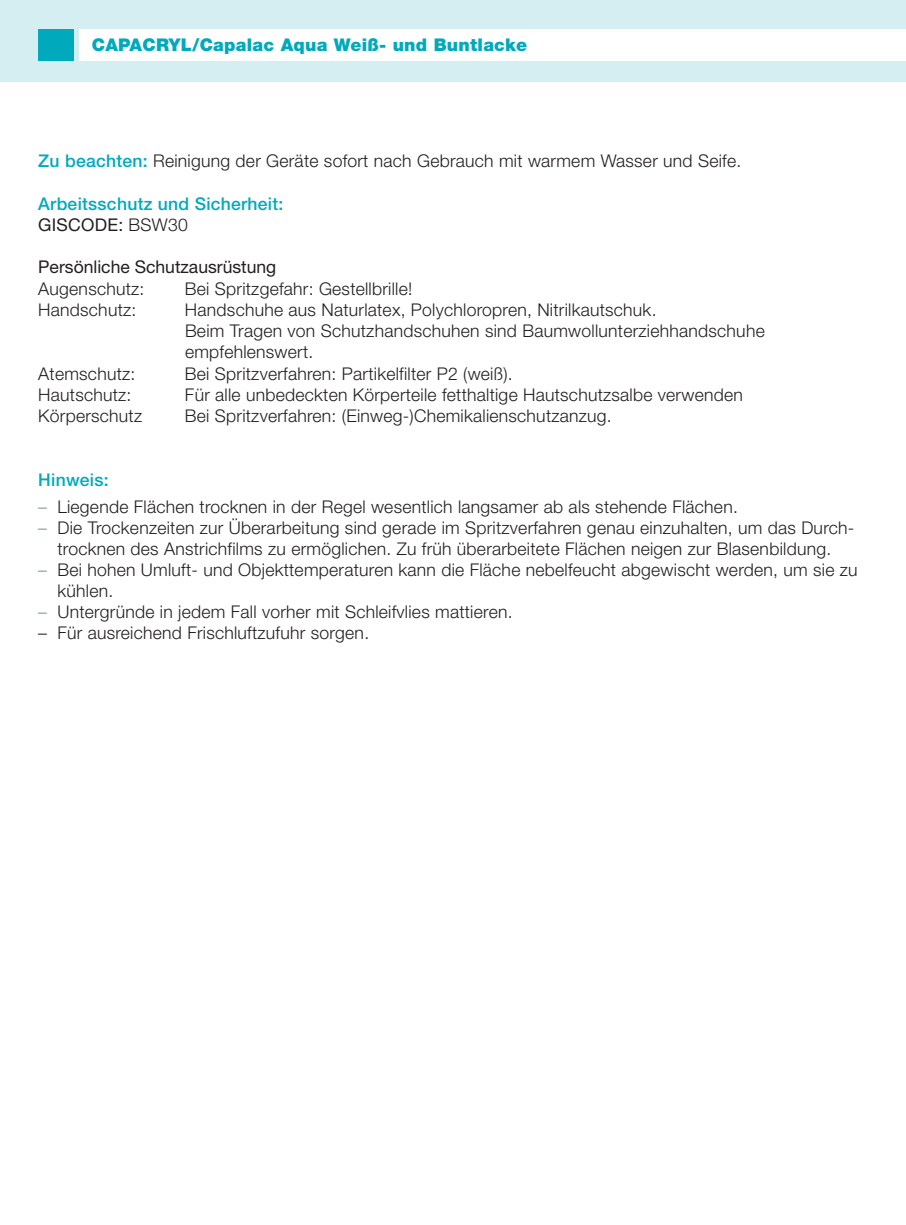
<style>
.page{position:relative;width:906px;height:1225px;background:#fff}
.page>*{position:absolute;margin:0;border:0;box-sizing:border-box;transform-origin:0 0}
.t1{font:300 17.55px/21.2px "Helvetica Neue LT";letter-spacing:.015em;color:#231f20}
.t2{font:500 17.55px/21.2px "Helvetica Neue LT";letter-spacing:.015em;color:#00aabc}
.t3{font:900 17.55px "Helvetica Neue LT";letter-spacing:.015em;color:#00aabc}
.t4{font:17.55px "Helvetica Neue LT";color:#231f20}
.s1{font-weight:500;color:#00aabc}
.s2{font-weight:400;color:#231f20}
.s3{font-weight:300;color:#231f20}
.s4{color:#828f96}
</style>
<div class="page">
<div style="left:0;top:0;width:906px;height:82px;background:#d5eef2"></div>
<div style="left:80px;top:29px;width:826px;height:32px;background:#fff"></div>
<div style="left:38px;top:29px;width:36px;height:32px;background:#00aabc"></div>
<p class="t3" style="left:92px;top:39px;width:437px">CAPACRYL/Capalac Aqua Weiß- und Buntlacke</p>
<p class="t1" style="left:38px;top:152px;width:704px"><span class="s1">Zu beachten:</span> Reinigung der Geräte sofort nach Gebrauch mit warmem Wasser und Seife.</p>
<p class="t2" style="left:38px;top:195px;width:247px">Arbeitsschutz und Sicherheit:<br><span class="s2">GISCODE:</span> <span class="s3">BSW30</span></p>
<p class="t4" style="left:38px;top:261px;width:239px">Persönliche Schutzausrüstung</p>
<p class="t1" style="left:38px;top:280px;width:108px">Augenschutz:</p>
<p class="t1" style="left:185px;top:280px;width:229px">Bei Spritz ge fahr: Gestell brille!</p>
<p class="t1" style="left:38px;top:301px;width:100px">Handschutz:</p>
<p class="t1" style="left:185px;top:301px;width:581px">Handschuhe aus Naturlatex, Polychloropren, Nitrilkautschuk.<br>Beim Tragen von Schutz hand schuhen sind Baum woll unter zieh hand schuhe empfehlenswert.</p>
<p class="t1" style="left:38px;top:364px;width:99px">Atemschutz:</p>
<p class="t1" style="left:185px;top:364px;width:329px">Bei Spritz ver fahren: Partikelfilter P2 (weiß).</p>
<p class="t1" style="left:38px;top:386px;width:95px">Hautschutz:</p>
<p class="t1" style="left:185px;top:386px;width:559px">Für alle unbedeckten Körperteile fetthaltige Hautschutzsalbe verwenden</p>
<p class="t1" style="left:38px;top:407px;width:105px">Körperschutz</p>
<p class="t1" style="left:185px;top:407px;width:428px">Bei Spritz ver fahren: (Ein weg-) Chemi kalien schutz anzug.</p>
<p class="t2" style="left:38px;top:470px;width:72px">Hinweis:</p>
<p class="t1" style="left:38px;top:498px;width:701px"><span class="s4">–</span> Liegende Flächen trocknen in der Regel wesentlich langsamer ab als stehende Flächen.</p>
<p class="t1" style="left:38px;top:519px;width:817px;text-align:center"><span class="s4">–</span> Die Trockenzeiten zur Überarbeitung sind gerade im Spritzverfahren genau einzuhalten, um das Durch&shy;trocknen des Anstrichfilms zu ermöglichen. Zu früh überarbeitete Flächen neigen zur Blasenbildung.</p>
<p class="t1" style="left:57px;top:561px;width:801px;text-indent:-19px"><span class="s4">–</span> Bei hohen Umluft- und Objekttemperaturen kann die Fläche nebelfeucht abgewischt werden, um sie zu kühlen.</p>
<p class="t1" style="left:38px;top:603px;width:476px"><span class="s4">–</span> Untergründe in jedem Fall vorher mit Schleifvlies mattieren.</p>
<p class="t1" style="left:38px;top:624px;width:332px">– Für ausreichend Frischluftzufuhr sorgen.</p>
</div>
